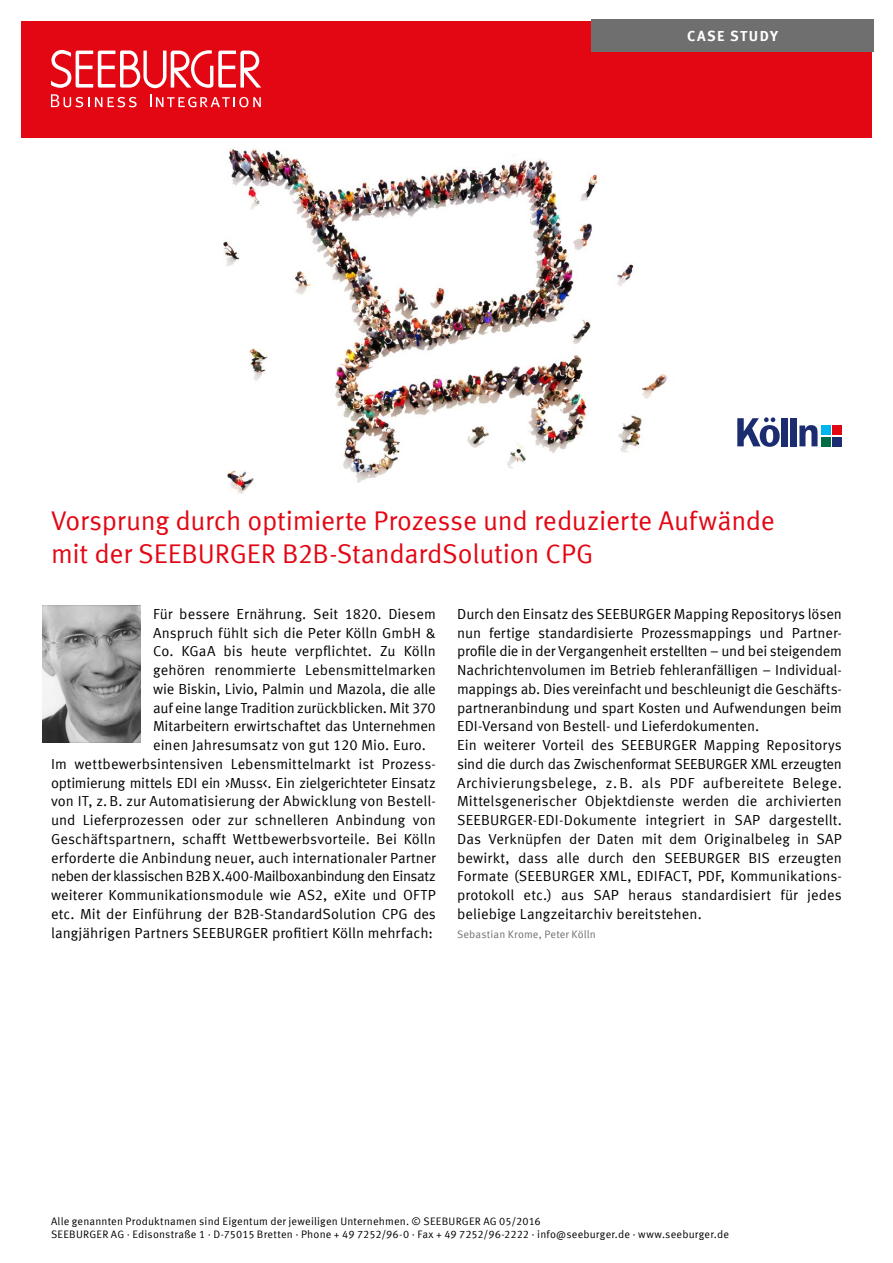
<style>
.page{position:relative;width:893px;height:1263px;background:#fff}
.page>*{position:absolute;margin:0;border:0;box-sizing:border-box;transform-origin:0 0}
.t1{font:27px/33px "Meta Offc Pro Norm";letter-spacing:-.01em;color:#e30613}
.t2{font:14.55px/18.8px "Meta Offc Pro Norm";color:#000}
.t3{font:14.55px "Meta Offc Pro Norm";letter-spacing:-.035em;color:#000}
.t4{font:14.55px "Meta Offc Pro Norm";letter-spacing:-.02em;color:#000}
.t5{font:700 14.55px "Meta Offc Pro";letter-spacing:.1em;color:#fff}
.t6{font:10.8px/12.9px "Meta Offc Pro Norm";letter-spacing:.015em;color:#000}
.t7{font:10.8px "Meta Offc Pro Norm";letter-spacing:.01em;color:#706f6f}
</style>
<div class="page">
<div style="left:21px;top:21px;width:851px;height:117px;background:#e30613"></div>
<div style="left:591px;top:19px;width:283px;height:33px;background:#706f6f"></div>
<svg style="left:51px;top:50px;width:210px;height:38px"></svg>
<svg style="left:150px;top:94px;width:111px;height:13px"></svg>
<svg style="left:51px;top:94px;width:51px;height:13px"></svg>
<svg style="left:108px;top:97px;width:29px;height:10px"></svg>
<img style="left:223px;top:148px;width:444px;height:346px">
<svg style="left:737px;top:417px;width:43px;height:30px"></svg>
<div style="left:782px;top:418px;width:6px;height:28px;background:#1b2d70"></div>
<div style="left:791px;top:418px;width:6px;height:28px;background:#1b2d70"></div>
<svg style="left:799px;top:425px;width:18px;height:21px"></svg>
<div style="left:832px;top:425px;width:10px;height:10px;background:#e30613"></div>
<div style="left:832px;top:437px;width:10px;height:9px;background:#1b2d70"></div>
<div style="left:821px;top:437px;width:10px;height:9px;background:#006c43"></div>
<div style="left:821px;top:425px;width:10px;height:10px;background:#00b6ed"></div>
<img style="left:43px;top:606px;width:97px;height:136px">
<p class="t5" style="left:687px;top:25px;width:92px">CASE STUDY</p>
<h1 class="t1" style="left:51px;top:502px;width:725px">Vorsprung durch optimierte Prozesse und reduzierte Aufwände mit der SEEBURGER B2B-StandardSolution CPG</h1>
<p class="t2" style="left:153px;top:603px;width:284px">Für bessere Ernährung. Seit 1820. Diesem</p>
<p class="t2" style="left:153px;top:622px;width:284px">Anspruch fühlt sich die Peter Kölln GmbH &amp;</p>
<p class="t2" style="left:153px;top:641px;width:284px">Co. KGaA bis heute verpflichtet. Zu Kölln</p>
<p class="t2" style="left:153px;top:660px;width:284px">gehören renommierte Lebensmittelmarken</p>
<p class="t4" style="left:153px;top:678px;width:284px">wie Biskin, Livio, Palmin und Mazola, die alle</p>
<p class="t2" style="left:153px;top:697px;width:284px">auf eine lange Tradition zurückblicken. Mit 370</p>
<p class="t2" style="left:153px;top:716px;width:284px">Mitarbeitern erwirtschaftet das Unternehmen</p>
<p class="t2" style="left:153px;top:735px;width:274px">einen Jahresumsatz von gut 120 Mio. Euro.</p>
<p class="t2" style="left:51px;top:753px;width:386px">Im wettbewerbsintensiven Lebensmittelmarkt ist Prozess-</p>
<p class="t2" style="left:51px;top:772px;width:386px">optimierung mittels EDI ein &gt;Muss&lt;. Ein zielgerichteter Einsatz</p>
<p class="t2" style="left:51px;top:791px;width:386px">von IT, z. B. zur Automatisierung der Abwicklung von Bestell-</p>
<p class="t2" style="left:51px;top:810px;width:386px">und Lieferprozessen oder zur schnelleren Anbindung von</p>
<p class="t2" style="left:51px;top:828px;width:386px">Geschäftspartnern, schafft Wettbewerbsvorteile. Bei Kölln</p>
<p class="t2" style="left:51px;top:847px;width:386px">erforderte die Anbindung neuer, auch internationaler Partner</p>
<p class="t3" style="left:51px;top:865px;width:386px">neben der klassischen B2B X.400-Mailboxanbindung den Einsatz</p>
<p class="t2" style="left:51px;top:885px;width:386px">weiterer Kommunikationsmodule wie AS2, eXite und OFTP</p>
<p class="t2" style="left:51px;top:903px;width:386px">etc. Mit der Einführung der B2B-StandardSolution CPG des</p>
<p class="t2" style="left:51px;top:922px;width:383px">langjährigen Partners SEEBURGER profitiert Kölln mehrfach:</p>
<p class="t2" style="left:457px;top:603px;width:386px">Durch den Einsatz des SEEBURGER Mapping Repositorys lösen nun fertige standardisierte Prozessmappings und Partner&shy;profile die in der Vergangenheit erstellten – und bei steigendem Nachrichtenvolumen im Betrieb fehleranfälligen – Individual&shy;mappings ab. Dies vereinfacht und beschleunigt die Geschäfts&shy;partneranbindung und spart Kosten und Aufwendungen beim EDI-Versand von Bestell- und Lieferdokumenten.<br>Ein weiterer Vorteil des SEEBURGER Mapping Repositorys sind die durch das Zwischenformat SEEBURGER XML erzeugten Archivierungsbelege, z. B. als PDF aufbereitete Belege.<br>Mittelsgenerischer Objektdienste werden die archivierten SEEBURGER-EDI-Dokumente integriert in SAP dargestellt.<br>Das Verknüpfen der Daten mit dem Originalbeleg in SAP bewirkt, dass alle durch den SEEBURGER BIS erzeugten Formate (SEEBURGER XML, EDIFACT, PDF, Kommunikations&shy;protokoll etc.) aus SAP heraus standardisiert für jedes beliebige Langzeitarchiv bereitstehen.</p>
<p class="t7" style="left:457px;top:926px;width:140px">Sebastian Krome, Peter Kölln</p>
<p class="t6" style="left:51px;top:1214px;width:679px">Alle genannten Produktnamen sind Eigentum der jeweiligen Unternehmen. © SEEBURGER AG 05/2016<br>SEEBURGER AG · Edisonstraße 1 · D-75015 Bretten · Phone + 49 7252/96-0 · Fax + 49 7252/96-2222 · info@seeburger.de · www.seeburger.de</p>
</div>
